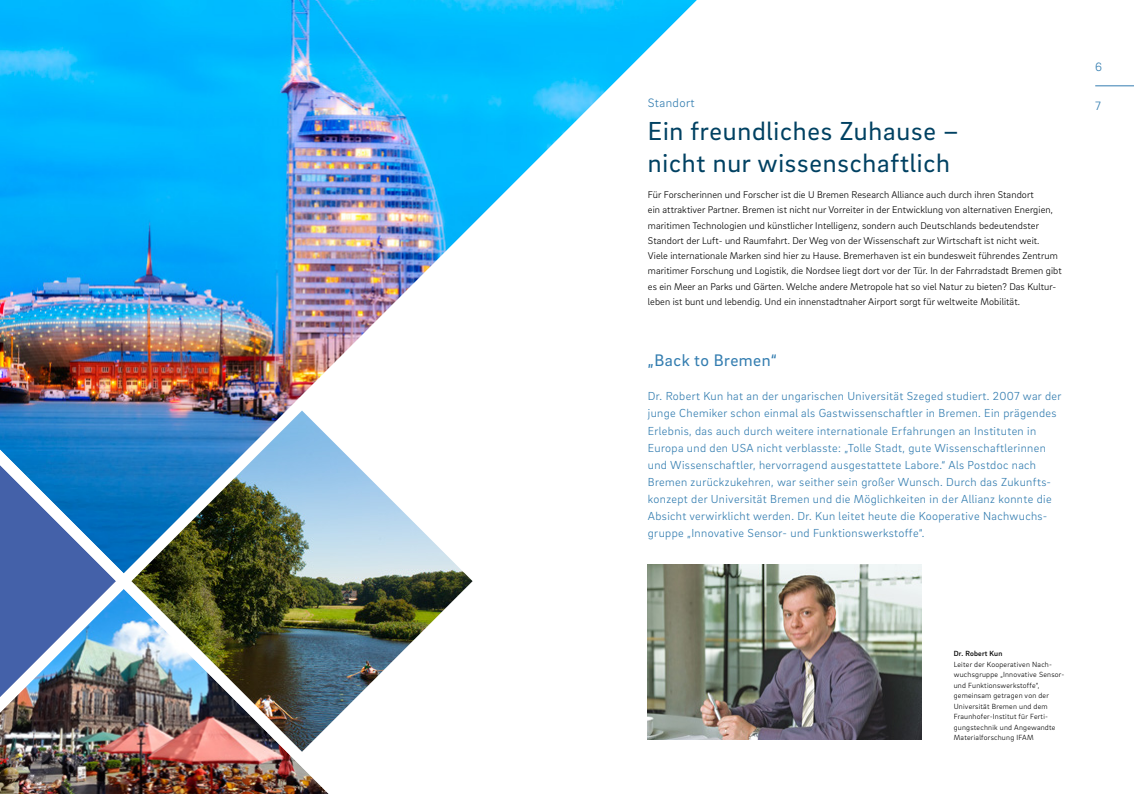
<style>
.page{position:relative;width:1134px;height:794px;background:#fff}
.page>*{position:absolute;margin:0;border:0;box-sizing:border-box;transform-origin:0 0}
.t1{font:26.7px/31.4px "Brix Sans";letter-spacing:.03em;color:#004162}
.t2{font:17.1px "Brix Sans";letter-spacing:.03em;color:#337db0}
.t3{font:300 12.5px "Brix Sans";letter-spacing:.03em;color:#337db0}
.t4{font:300 12.4px "Brix Sans";color:#337db0}
.t5{font:300 11.9px/17.1px "Brix Sans";letter-spacing:.03em;color:#337db0}
.t6{font:300 10px/15.2px "Brix Sans";letter-spacing:.01em;color:#000}
.t7{font:300 7.6px/10.5px "Brix Sans";letter-spacing:.03em;color:#000}
.t8{font:500 7.6px "Brix Sans";letter-spacing:.03em;color:#000}
</style>
<div class="page">
<hr style="left:1095px;top:86px;width:39px;height:1px;background:#337db0">
<img style="left:647px;top:564px;width:275px;height:176px">
<img style="left:0;top:0;width:712px;height:712px">
<img style="left:0;top:450px;width:329px;height:344px">
<img style="left:131px;top:410px;width:342px;height:342px">
<p class="t3" style="left:648px;top:94px;width:48px">Standort</p>
<h1 class="t1" style="left:648px;top:115px;width:312px">Ein freundliches Zuhause – nicht nur wissenschaftlich</h1>
<p class="t6" style="left:648px;top:187px;width:415px">Für Forscherinnen und Forscher ist die U Bremen Research Alliance auch durch ihren Standort<br>ein attraktiver Partner. Bremen ist nicht nur Vorreiter in der Entwicklung von alternativen Energien, maritimen Technologien und künstlicher Intelligenz, sondern auch Deutschlands bedeutendster Standort der Luft- und Raumfahrt. Der Weg von der Wissenschaft zur Wirtschaft ist nicht weit.<br>Viele internationale Marken sind hier zu Hause. Bremerhaven ist ein bundesweit führendes Zentrum maritimer Forschung und Logistik, die Nordsee liegt dort vor der Tür. In der Fahrradstadt Bremen gibt es ein Meer an Parks und Gärten. Welche andere Metropole hat so viel Natur zu bieten? Das Kultur&shy;leben ist bunt und lebendig. Und ein innenstadtnaher Airport sorgt für weltweite Mobilität.</p>
<h2 class="t2" style="left:648px;top:349px;width:131px">„Back to Bremen“</h2>
<p class="t5" style="left:648px;top:387px;width:415px">Dr. Robert Kun hat an der ungarischen Universität Szeged studiert. 2007 war der junge Chemiker schon einmal als Gastwissenschaftler in Bremen. Ein prägendes Erlebnis, das auch durch weitere internationale Erfahrungen an Instituten in Europa und den USA nicht verblasste: „Tolle Stadt, gute Wissenschaftlerinnen und Wissenschaftler, hervorragend ausgestattete Labore.“ Als Postdoc nach Bremen zurückzukehren, war seither sein großer Wunsch. Durch das Zukunfts&shy;konzept der Universität Bremen und die Möglichkeiten in der Allianz konnte die Absicht verwirklicht werden. Dr. Kun leitet heute die Kooperative Nachwuchs&shy;gruppe „Innovative Sensor- und Funktionswerkstoffe“.</p>
<p class="t4" style="left:1095px;top:58px;width:8px">6</p>
<p class="t4" style="left:1095px;top:98px;width:7px">7</p>
<p class="t8" style="left:954px;top:649px;width:50px">Dr. Robert Kun</p>
<p class="t7" style="left:954px;top:658px;width:112px">Leiter der Kooperativen Nach&shy;wuchsgruppe „Innovative Sensor&shy;und Funktionswerkstoffe“, gemeinsam getragen von der<br>Universität Bremen und dem<br>Fraunhofer-Institut für Ferti&shy;gungstechnik und Angewandte<br>Materialforschung IFAM</p>
</div>
